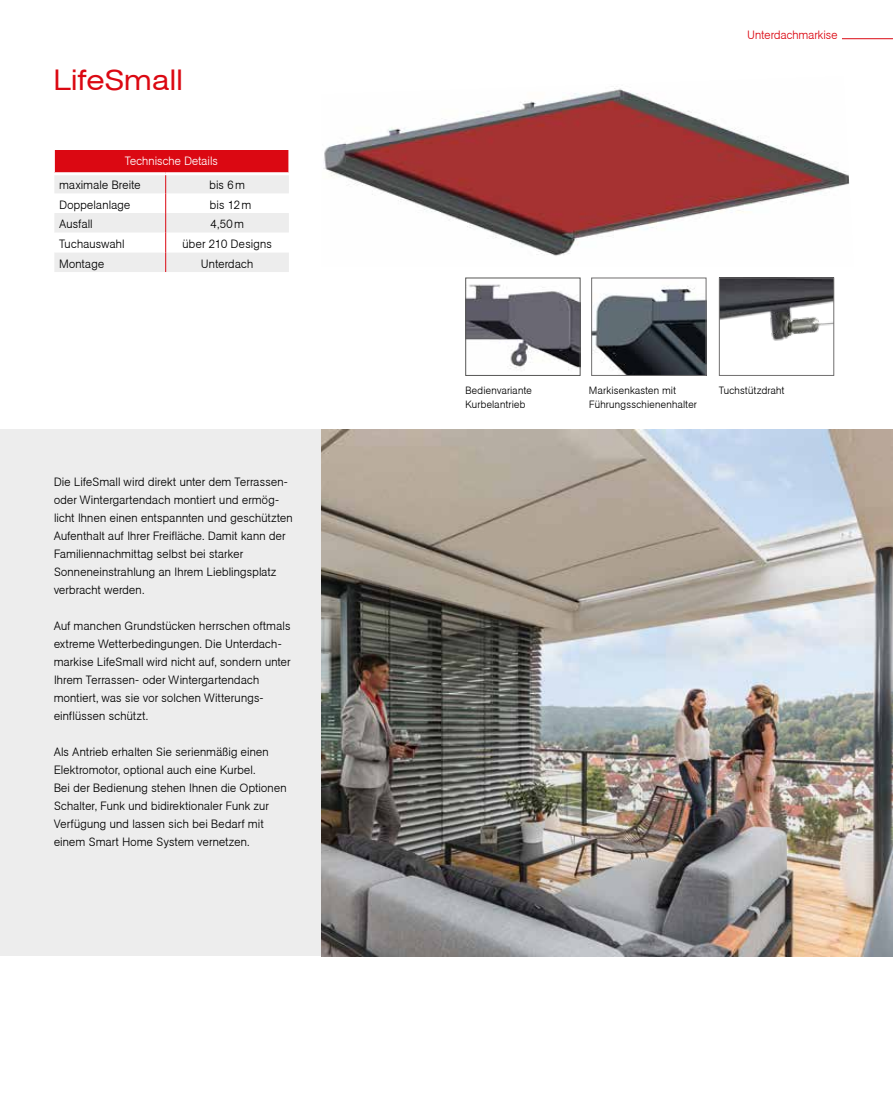
<style>
.page{position:relative;width:893px;height:1106px;background:#fff}
.page>*{position:absolute;margin:0;border:0;box-sizing:border-box;transform-origin:0 0}
.t1{font:28.5px "Agba Extended Normal";letter-spacing:.02em;color:#db0812}
.t2{font:700 12px/18px "Agba Small";letter-spacing:.01em;color:#000}
.t3{font:700 12px "Agba Small";color:#fff}
.t4{font:700 12px "Agba Small";color:#db0812}
.t5{font:700 10.5px/14.2px "Agba Small";letter-spacing:.015em;color:#000}
</style>
<div class="page">
<hr style="left:842px;top:38px;width:51px;height:1px;background:#db0812">
<div style="left:0;top:429px;width:893px;height:527px;background:#ededed"></div>
<svg style="left:54px;top:150px;width:235px;height:122px"></svg>
<img style="left:322px;top:429px;width:571px;height:527px">
<img style="left:323px;top:88px;width:527px;height:168px">
<img style="left:593px;top:286px;width:111px;height:87px">
<div style="left:591px;top:278px;width:115px;height:97px;border:1px solid #706f6f"></div>
<img style="left:721px;top:280px;width:111px;height:61px">
<div style="left:719px;top:278px;width:115px;height:97px;border:1px solid #706f6f"></div>
<img style="left:467px;top:284px;width:111px;height:86px">
<div style="left:465px;top:278px;width:115px;height:97px;border:1px solid #575756"></div>
<h1 class="t1" style="left:54px;top:69px;width:130px">LifeSmall</h1>
<p class="t3" style="left:125px;top:154px;width:94px">Technische Details</p>
<p class="t2" style="left:59px;top:176px;width:83px">maximale Breite</p>
<p class="t2" style="left:209px;top:176px;width:37px">bis 6 m</p>
<p class="t2" style="left:59px;top:195px;width:72px">Doppelanlage</p>
<p class="t2" style="left:210px;top:195px;width:43px">bis 12 m</p>
<p class="t2" style="left:59px;top:215px;width:35px">Ausfall</p>
<p class="t2" style="left:210px;top:215px;width:35px">4,50 m</p>
<p class="t2" style="left:59px;top:235px;width:67px">Tuchauswahl</p>
<p class="t2" style="left:183px;top:235px;width:91px">über 210 Designs</p>
<p class="t2" style="left:59px;top:254px;width:46px">Montage</p>
<p class="t2" style="left:201px;top:254px;width:54px">Unterdach</p>
<p class="t2" style="left:54px;top:473px;width:240px">Die LifeSmall wird direkt unter dem Terrassen&shy;oder Wintergartendach montiert und ermög&shy;licht Ihnen einen entspannten und geschützten Aufenthalt auf Ihrer Freifläche. Damit kann der Familiennachmittag selbst bei starker Sonneneinstrahlung an Ihrem Lieblingsplatz verbracht werden.</p>
<p class="t2" style="left:54px;top:617px;width:238px">Auf manchen Grundstücken herrschen oftmals extreme Wetterbedingungen. Die Unterdach&shy;markise LifeSmall wird nicht auf, sondern unter Ihrem Terrassen- oder Wintergartendach montiert, was sie vor solchen Witterungs&shy;einflüssen schützt.</p>
<p class="t2" style="left:54px;top:743px;width:234px">Als Antrieb erhalten Sie serienmäßig einen Elektromotor, optional auch eine Kurbel.<br>Bei der Bedienung stehen Ihnen die Optionen Schalter, Funk und bidirektionaler Funk zur Verfügung und lassen sich bei Bedarf mit einem Smart Home System vernetzen.</p>
<p class="t4" style="left:748px;top:29px;width:92px">Unterdachmarkise</p>
<p class="t5" style="left:465px;top:383px;width:68px">Bedienvariante</p>
<p class="t5" style="left:719px;top:383px;width:67px">Tuchstützdraht</p>
<p class="t5" style="left:465px;top:397px;width:61px">Kurbelantrieb</p>
<p class="t5" style="left:589px;top:383px;width:109px">Markisenkasten mit<br>Führungsschienenhalter</p>
</div>
